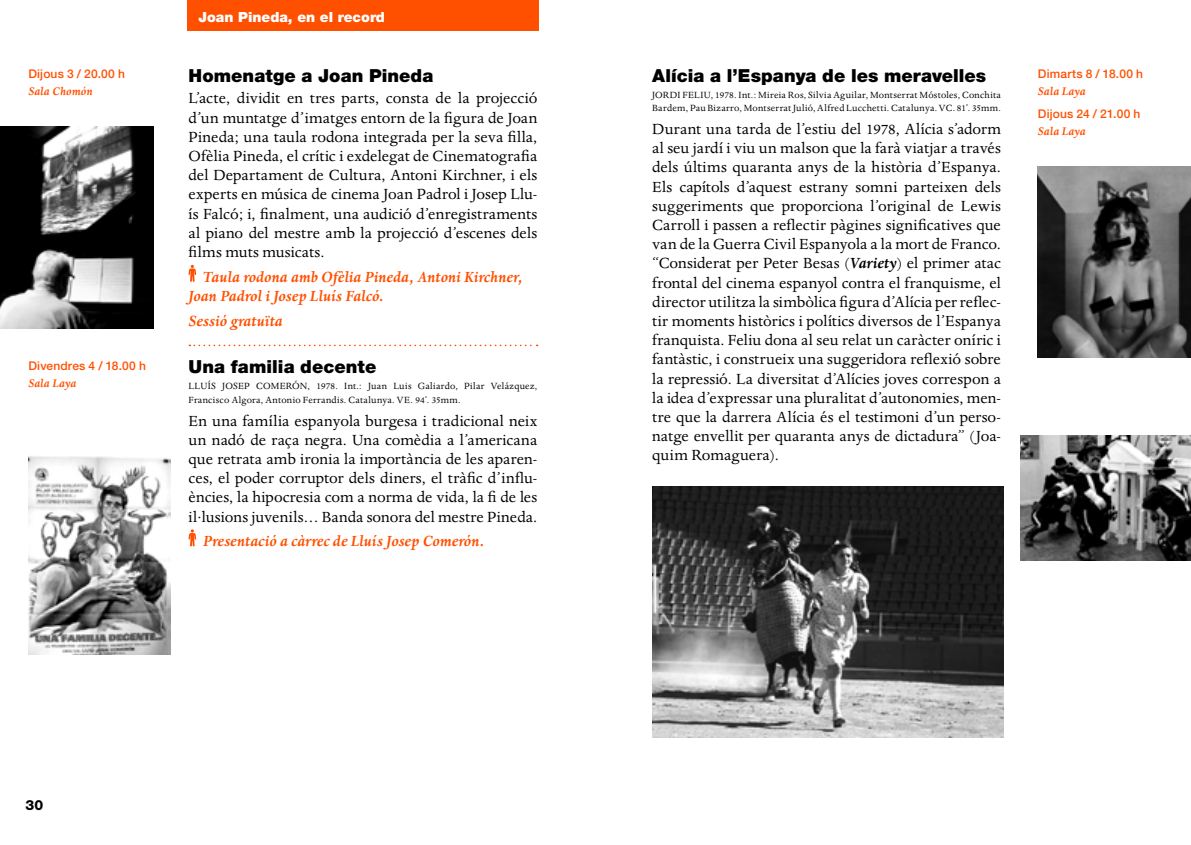
<style>
.page{position:relative;width:1191px;height:845px;background:#fff}
.page>*{position:absolute;margin:0;border:0;box-sizing:border-box;transform-origin:0 0}
.t1{font:900 18px "Helvetica Neue LT";letter-spacing:.005em;color:#000}
.t2{font:17px/19.2px "Dante";letter-spacing:.005em;color:#000;text-align:justify}
.t3{font:italic 700 17px/19.2px "Dante";color:#ff5000}
.t4{font:900 14px "Helvetica Neue LT";color:#fff}
.t5{font:800 14px "Helvetica Neue LT";color:#000}
.t6{font:italic 700 12.8px "Dante";letter-spacing:.01em;color:#ff5000}
.t7{font:500 12px "Helvetica Neue LT";letter-spacing:.015em;color:#ff5000}
.t8{font:10.4px/13.6px "Dante";letter-spacing:.025em;color:#000}
.s1{font-weight:700;font-style:italic}
</style>
<div class="page">
<svg style="left:189px;top:345px;width:348px;height:1px"></svg>
<svg style="left:189px;top:265px;width:7px;height:17px"></svg>
<svg style="left:189px;top:529px;width:7px;height:18px"></svg>
<div style="left:187px;top:0;width:352px;height:30px;background:#ff5000"></div>
<img style="left:652px;top:486px;width:351px;height:252px">
<img style="left:0;top:127px;width:153px;height:201px">
<img style="left:28px;top:456px;width:142px;height:198px">
<img style="left:1037px;top:167px;width:154px;height:190px">
<img style="left:1020px;top:436px;width:171px;height:124px">
<p class="t7" style="left:28px;top:66px;width:98px">Dijous 3 / 20.00 h</p>
<p class="t6" style="left:28px;top:84px;width:66px">Sala Chomón</p>
<p class="t7" style="left:28px;top:359px;width:119px">Divendres 4 / 18.00 h</p>
<p class="t6" style="left:28px;top:376px;width:49px">Sala Laya</p>
<p class="t4" style="left:198px;top:9px;width:188px">Joan Pineda, en el record</p>
<p class="t1" style="left:189px;top:65px;width:246px">Homenatge a Joan Pineda</p>
<p class="t2" style="left:189px;top:89px;width:350px">L’acte, dividit en tres parts, consta de la projecció d’un muntatge d’imatges entorn de la figura de Joan Pineda; una taula rodona integrada per la seva filla, Ofèlia Pineda, el crític i exdelegat de Cinematografia del Departament de Cultura, Antoni Kirchner, i els experts en música de cinema Joan Padrol i Josep Llu· ís Falcó; i, finalment, una audició d’enregistraments al piano del mestre amb la projecció d’escenes dels films muts musicats.</p>
<p class="t3" style="left:189px;top:267px;width:335px;text-indent:14px">Taula rodona amb Ofèlia Pineda, Antoni Kirchner,<br>Joan Padrol i Josep Lluís Falcó.</p>
<p class="t3" style="left:189px;top:311px;width:96px">Sessió gratuïta</p>
<p class="t1" style="left:189px;top:356px;width:189px">Una familia decente</p>
<p class="t8" style="left:189px;top:380px;width:350px">LLUÍS JOSEP COMERÓN, 1978. Int.: Juan Luis Galiardo, Pilar Velázquez,<br>Francisco Algora, Antonio Ferrandis. Catalunya. VE. 94’. 35mm.</p>
<p class="t2" style="left:189px;top:411px;width:350px">En una família espanyola burgesa i tradicional neix un nadó de raça negra. Una comèdia a l’americana que retrata amb ironia la importància de les aparen· ces, el poder corruptor dels diners, el tràfic d’influ· ències, la hipocresia com a norma de vida, la fi de les il·lusions juvenils… Banda sonora del mestre Pineda.</p>
<p class="t3" style="left:203px;top:532px;width:283px">Presentació a càrrec de Lluís Josep Comerón.</p>
<p class="t5" style="left:26px;top:796px;width:19px">30</p>
<p class="t1" style="left:652px;top:65px;width:335px">Alícia a l’Espanya de les meravelles</p>
<p class="t8" style="left:652px;top:88px;width:350px">JORDI FELIU, 1978. Int.: Mireia Ros, Silvia Aguilar, Montserrat Móstoles, Conchita<br>Bardem, Pau Bizarro, Montserrat Julió, Alfred Lucchetti. Catalunya. VC. 81’. 35mm.</p>
<p class="t2" style="left:652px;top:120px;width:350px">Durant una tarda de l’estiu del 1978, Alícia s’adorm al seu jardí i viu un malson que la farà viatjar a través dels últims quaranta anys de la història d’Espanya.<br>Els capítols d’aquest estrany somni parteixen dels suggeriments que proporciona l’original de Lewis Carroll i passen a reflectir pàgines significatives que van de la Guerra Civil Espanyola a la mort de Franco. “Considerat per Peter Besas (<span class="s1">Variety</span>) el primer atac frontal del cinema espanyol contra el franquisme, el director utilitza la simbòlica figura d’Alícia per reflec· tir moments històrics i polítics diversos de l’Espanya franquista. Feliu dona al seu relat un caràcter oníric i fantàstic, i construeix una suggeridora reflexió sobre la repressió. La diversitat d’Alícies joves correspon a la idea d’expressar una pluralitat d’autonomies, men· tre que la darrera Alícia és el testimoni d’un perso· natge envellit per quaranta anys de dictadura” (Joa· quim Romaguera).</p>
<p class="t7" style="left:1037px;top:66px;width:107px">Dimarts 8 / 18.00 h</p>
<p class="t6" style="left:1037px;top:84px;width:49px">Sala Laya</p>
<p class="t7" style="left:1037px;top:107px;width:104px">Dijous 24 / 21.00 h</p>
<p class="t6" style="left:1037px;top:124px;width:49px">Sala Laya</p>
</div>
